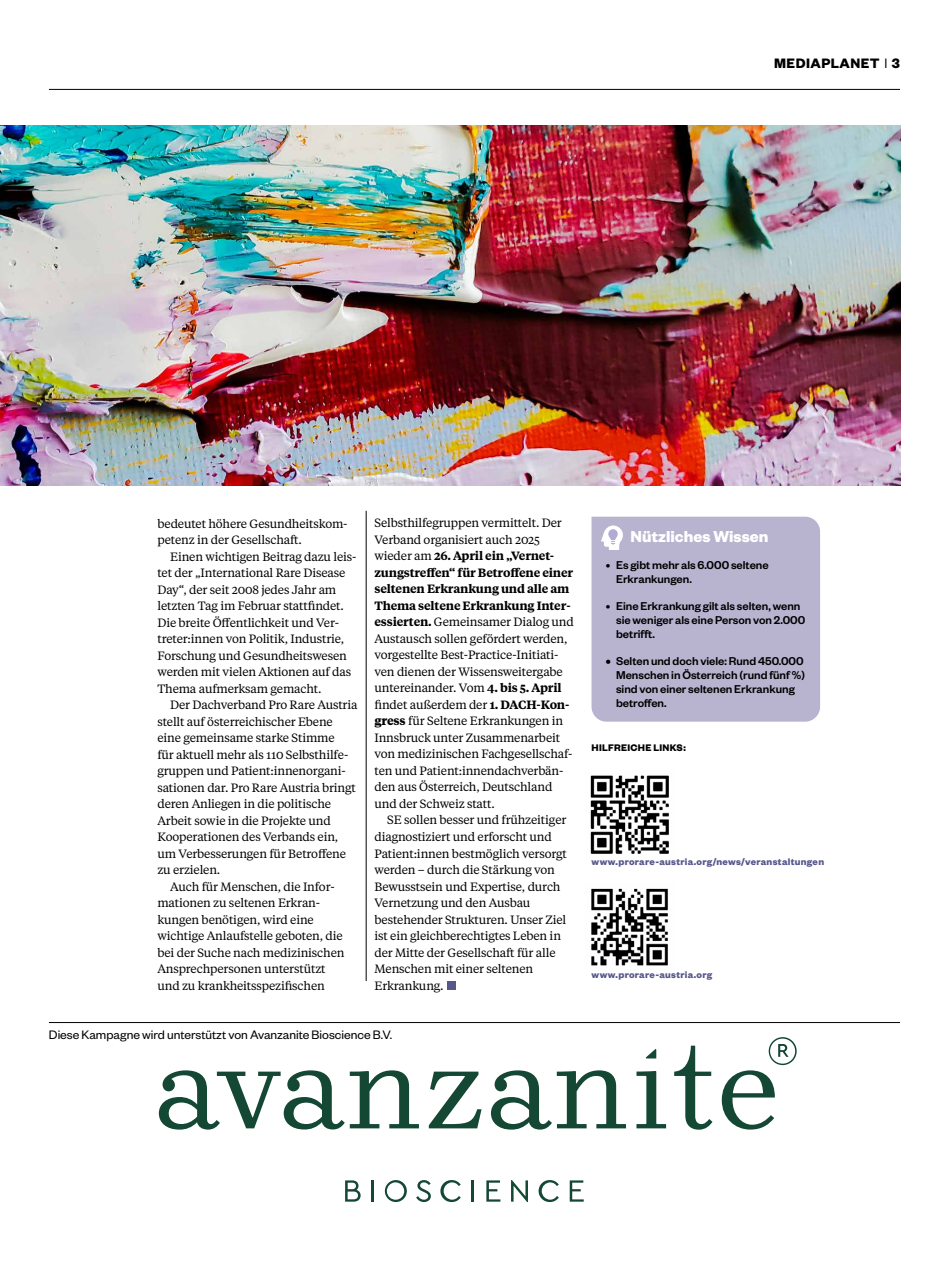
<style>
.page{position:relative;width:949px;height:1263px;background:#fff}
.page>*{position:absolute;margin:0;border:0;box-sizing:border-box;transform-origin:0 0}
.t1{font:700 17.4px "Founders Grotesk";letter-spacing:.005em;color:#fff}
.t2{font:700 15px "Founders Grotesk";letter-spacing:.035em;color:#000}
.t3{font:13.5px "Founders Grotesk";color:#000}
.t4{font:500 12.45px/13.8px "Founders Grotesk";color:#000}
.t5{font:12px/16.5px "Tiempos Text";letter-spacing:-.015em;color:#000}
.t6{font:700 10.5px "Founders Grotesk";letter-spacing:.025em;color:#57578e}
.t7{font:700 10.5px "Founders Grotesk";letter-spacing:.035em;color:#000}
.s1{font-weight:400}
.s2{font-weight:600}
.s3{font-weight:700}
</style>
<div class="page">
<hr style="left:49px;top:89px;width:850px;height:1px;background:#000">
<img style="left:0;top:126px;width:899px;height:359px">
<hr style="left:366px;top:511px;width:1px;height:470px;background:#000">
<div style="left:447px;top:981px;width:9px;height:8px;background:#57578e"></div>
<img style="left:590px;top:775px;width:79px;height:79px">
<img style="left:591px;top:888px;width:77px;height:78px">
<hr style="left:49px;top:1022px;width:850px;height:1px;background:#000">
<div style="left:591px;top:517px;width:228px;height:205px;background:#b8b4d0"></div>
<svg style="left:345px;top:1180px;width:15px;height:22px"></svg>
<hr style="left:371px;top:1180px;width:3px;height:22px;background:#144734">
<svg style="left:385px;top:1180px;width:22px;height:22px"></svg>
<svg style="left:416px;top:1180px;width:14px;height:22px"></svg>
<svg style="left:440px;top:1180px;width:20px;height:22px"></svg>
<hr style="left:471px;top:1180px;width:3px;height:22px;background:#144734">
<svg style="left:486px;top:1180px;width:14px;height:22px"></svg>
<svg style="left:511px;top:1180px;width:17px;height:22px"></svg>
<svg style="left:538px;top:1180px;width:20px;height:22px"></svg>
<svg style="left:569px;top:1180px;width:14px;height:22px"></svg>
<svg style="left:159px;top:1070px;width:260px;height:60px"></svg>
<svg style="left:428px;top:1071px;width:53px;height:57px"></svg>
<svg style="left:491px;top:1070px;width:134px;height:60px"></svg>
<svg style="left:636px;top:1071px;width:30px;height:57px"></svg>
<svg style="left:674px;top:1046px;width:38px;height:84px"></svg>
<svg style="left:645px;top:1049px;width:11px;height:9px"></svg>
<svg style="left:721px;top:1037px;width:75px;height:92px"></svg>
<p class="t2" style="left:773px;top:54px;width:127px">MEDIAPLANET <span class="s1">|</span> 3</p>
<p class="t5" style="left:157px;top:514px;width:192px">bedeutet höhere Gesundheitskom&shy;petenz in der Gesellschaft.</p>
<p class="t5" style="left:157px;top:547px;width:200px;text-indent:13px">Einen wichtigen Beitrag dazu leis&shy;tet der „International Rare Disease Day“, der seit 2008 jedes Jahr am letzten Tag im Februar stattfindet.<br>Die breite Öffentlichkeit und Ver&shy;treter:innen von Politik, Industrie, Forschung und Gesundheitswesen werden mit vielen Aktionen auf das Thema aufmerksam gemacht.</p>
<p class="t5" style="left:170px;top:696px;width:189px">Der Dachverband Pro Rare Austria</p>
<p class="t5" style="left:157px;top:712px;width:177px">stellt auf österreichischer Ebene</p>
<p class="t5" style="left:157px;top:729px;width:179px">eine gemeinsame starke Stimme</p>
<p class="t5" style="left:157px;top:745px;width:192px">für aktuell mehr als 110 Selbsthilfe-</p>
<p class="t5" style="left:157px;top:762px;width:190px">gruppen und Patient:innenorgani-</p>
<p class="t5" style="left:157px;top:778px;width:200px">sationen dar. Pro Rare Austria bringt</p>
<p class="t5" style="left:157px;top:795px;width:175px">deren Anliegen in die politische</p>
<p class="t5" style="left:157px;top:811px;width:175px">Arbeit sowie in die Projekte und</p>
<p class="t5" style="left:157px;top:828px;width:182px">Kooperationen des Verbands ein,</p>
<p class="t5" style="left:157px;top:844px;width:190px">um Verbesserungen für Betroffene</p>
<p class="t5" style="left:157px;top:861px;width:64px">zu erzielen.</p>
<p class="t5" style="left:170px;top:877px;width:166px">Auch für Menschen, die Infor-</p>
<p class="t5" style="left:157px;top:894px;width:164px">mationen zu seltenen Erkran-</p>
<p class="t5" style="left:157px;top:910px;width:158px">kungen benötigen, wird eine</p>
<p class="t5" style="left:157px;top:927px;width:187px">wichtige Anlaufstelle geboten, die</p>
<p class="t5" style="left:157px;top:943px;width:188px">bei der Suche nach medizinischen</p>
<p class="t5" style="left:157px;top:960px;width:170px">Ansprechpersonen unterstützt</p>
<p class="t5" style="left:157px;top:976px;width:169px">und zu krankheitsspezifischen</p>
<p class="t5" style="left:374px;top:514px;width:201px">Selbsthilfegruppen vermittelt. Der Verband organisiert auch 2025 wieder am <span class="s2">26. April ein „Vernet&shy;zungstreffen“ für Betroffene einer seltenen Erkrankung und alle am Thema seltene Erkrankung Inter&shy;essierten.</span> Gemeinsamer Dialog und Austausch sollen gefördert werden, vorgestellte Best-Practice-Initiati&shy;ven dienen der Wissensweitergabe untereinander. Vom <span class="s2">4. bis 5. April </span>findet außerdem der <span class="s2">1. DACH-Kon&shy;</span><span class="s3">gress</span> für Seltene Erkrankungen in Innsbruck unter Zusammenarbeit von medizinischen Fachgesellschaf&shy;ten und Patient:innendachverbän&shy;den aus Österreich, Deutschland und der Schweiz statt.</p>
<p class="t5" style="left:374px;top:811px;width:194px;text-indent:13px">SE sollen besser und frühzeitiger diagnostiziert und erforscht und<br>Patient:innen bestmöglich versorgt werden – durch die Stärkung von<br>Bewusstsein und Expertise, durch<br>Vernetzung und den Ausbau bestehender Strukturen. Unser Ziel ist ein gleichberechtigtes Leben in der Mitte der Gesellschaft für alle<br>Menschen mit einer seltenen<br>Erkrankung.</p>
<p class="t3" style="left:49px;top:1026px;width:345px">Diese Kampagne wird unterstützt von Avanzanite Bioscience B.V.</p>
<h1 class="t1" style="left:630px;top:525px;width:139px">Nützliches Wissen</h1>
<p class="t4" style="left:616px;top:558px;width:154px;text-indent:-10px">• Es gibt mehr als 6.000 seltene<br>Erkrankungen.</p>
<p class="t4" style="left:616px;top:599px;width:191px;text-indent:-10px">• Eine Erkrankung gilt als selten, wenn sie weniger als eine Person von 2.000 betrifft.</p>
<p class="t4" style="left:616px;top:654px;width:190px;text-indent:-10px"><span class="s3">•</span> Selten und doch viele: Rund 450.000<br>Menschen in Österreich (rund fünf %) sind von einer seltenen Erkrankung betroffen.</p>
<p class="t7" style="left:591px;top:741px;width:96px">HILFREICHE LINKS:</p>
<p class="t6" style="left:591px;top:855px;width:234px">www.prorare-austria.org/news/veranstaltungen</p>
<p class="t6" style="left:591px;top:968px;width:122px">www.prorare-austria.org</p>
</div>
